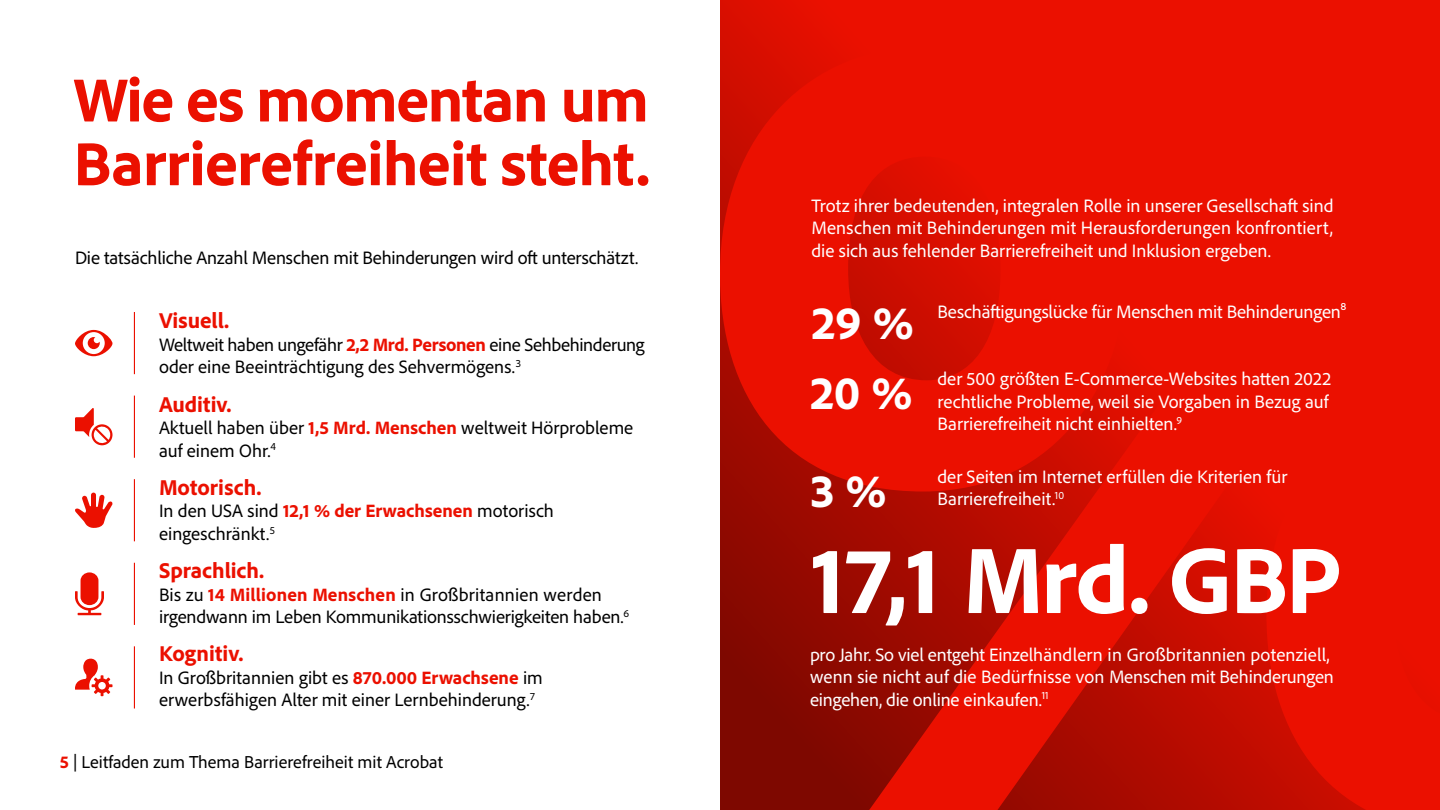
<style>
.page{position:relative;width:1440px;height:810px;background:#fff}
.page>*{position:absolute;margin:0;border:0;box-sizing:border-box;transform-origin:0 0}
.t1{font:800 97.5px "Adobe Clean";letter-spacing:-.02em;color:#fff}
.t2{font:800 63.75px/63.8px "Adobe Clean";letter-spacing:-.01em;color:#eb1000}
.t3{font:800 48px/70.1px "Adobe Clean";color:#fff}
.t4{font:800 22.5px "Adobe Clean";color:#eb1000}
.t5{font:18.75px/22.5px "Adobe Clean";color:#fff}
.t6{font:18.75px/22.5px "Adobe Clean";color:#000}
.t7{font:18px "Adobe Clean";letter-spacing:.005em;color:#000}
.s1{font-weight:800;color:#eb1000}
</style>
<div class="page">
<div style="left:720px;top:0;width:720px;height:810px;background:linear-gradient(to right,#e40f00,#ee1000)"></div>
<svg style="left:720px;top:47px;width:720px;height:763px;background:#d60e00"></svg>
<svg style="left:75px;top:330px;width:37px;height:26px"></svg>
<hr style="left:134px;top:312px;width:1px;height:62px;background:#eb1000">
<svg style="left:75px;top:408px;width:38px;height:37px"></svg>
<hr style="left:134px;top:396px;width:1px;height:62px;background:#eb1000">
<div style="left:81px;top:572px;width:17px;height:33px;background:#eb1000;border-radius:9px"></div>
<svg style="left:75px;top:591px;width:29px;height:24px"></svg>
<hr style="left:134px;top:563px;width:1px;height:62px;background:#eb1000">
<svg style="left:75px;top:493px;width:38px;height:35px"></svg>
<hr style="left:134px;top:479px;width:1px;height:62px;background:#eb1000">
<svg style="left:75px;top:659px;width:37px;height:37px"></svg>
<hr style="left:134px;top:646px;width:1px;height:63px;background:#eb1000">
<h2 class="t2" style="left:74px;top:66px;width:578px">Wie es momentan um<br>Barrierefreiheit steht.</h2>
<p class="t6" style="left:75px;top:245px;width:565px">Die tatsächliche Anzahl Menschen mit Behinderungen wird oft unterschätzt.</p>
<p class="t4" style="left:159px;top:306px;width:72px">Visuell.</p>
<p class="t6" style="left:159px;top:333px;width:487px">Weltweit haben ungefähr <span class="s1">2,2 Mrd. Personen</span> eine Sehbehinderung oder eine Beeinträchtigung des Sehvermögens.<sup>3</sup></p>
<p class="t4" style="left:159px;top:389px;width:74px">Auditiv.</p>
<p class="t6" style="left:159px;top:416px;width:476px">Aktuell haben über <span class="s1">1,5 Mrd. Menschen</span> weltweit Hörprobleme auf einem Ohr.<sup>4</sup></p>
<p class="t4" style="left:159px;top:473px;width:104px">Motorisch.</p>
<p class="t6" style="left:159px;top:499px;width:397px">In den USA sind <span class="s1">12,1 % der Erwachsenen</span> motorisch eingeschränkt.<sup>5</sup></p>
<p class="t4" style="left:159px;top:556px;width:107px">Sprachlich.</p>
<p class="t6" style="left:159px;top:583px;width:472px">Bis zu <span class="s1">14 Millionen Menschen</span> in Großbritannien werden irgendwann im Leben Kommunikationsschwierigkeiten haben.<sup>6</sup></p>
<p class="t4" style="left:159px;top:639px;width:86px">Kognitiv.</p>
<p class="t6" style="left:159px;top:666px;width:385px">In Großbritannien gibt es <span class="s1">870.000 Erwachsene</span> im erwerbsfähigen Alter mit einer Lernbehinderung.<sup>7</sup></p>
<p class="t7" style="left:60px;top:751px;width:385px"><span class="s1">5</span> | Leitfaden zum Thema Barrierefreiheit mit Acrobat</p>
<p class="t5" style="left:812px;top:193px;width:524px;text-align:justify">Trotz ihrer bedeutenden, integralen Rolle in unserer Gesellschaft sind Menschen mit Behinderungen mit Herausforderungen konfrontiert, die sich aus fehlender Barrierefreiheit und Inklusion ergeben.</p>
<p class="t5" style="left:938px;top:300px;width:411px">Beschäftigungslücke für Menschen mit Behinderungen⁸</p>
<h3 class="t3" style="left:810px;top:286px;width:106px">29 %<br>20 %</h3>
<p class="t5" style="left:938px;top:367px;width:395px">der 500 größten E-Commerce-Websites hatten 2022 rechtliche Probleme, weil sie Vorgaben in Bezug auf<br>Barrierefreiheit nicht einhielten.<sup>9</sup></p>
<p class="t5" style="left:937px;top:465px;width:351px">der Seiten im Internet erfüllen die Kriterien für<br>Barrierefreiheit.<sup>10</sup></p>
<h3 class="t3" style="left:810px;top:454px;width:78px">3 %</h3>
<h1 class="t1" style="left:812px;top:516px;width:532px">17,1 Mrd. GBP</h1>
<p class="t5" style="left:810px;top:642px;width:525px">pro Jahr. So viel entgeht Einzelhändlern in Großbritannien potenziell, wenn sie nicht auf die Bedürfnisse von Menschen mit Behinderungen eingehen, die online einkaufen.<sup>11</sup></p>
</div>
